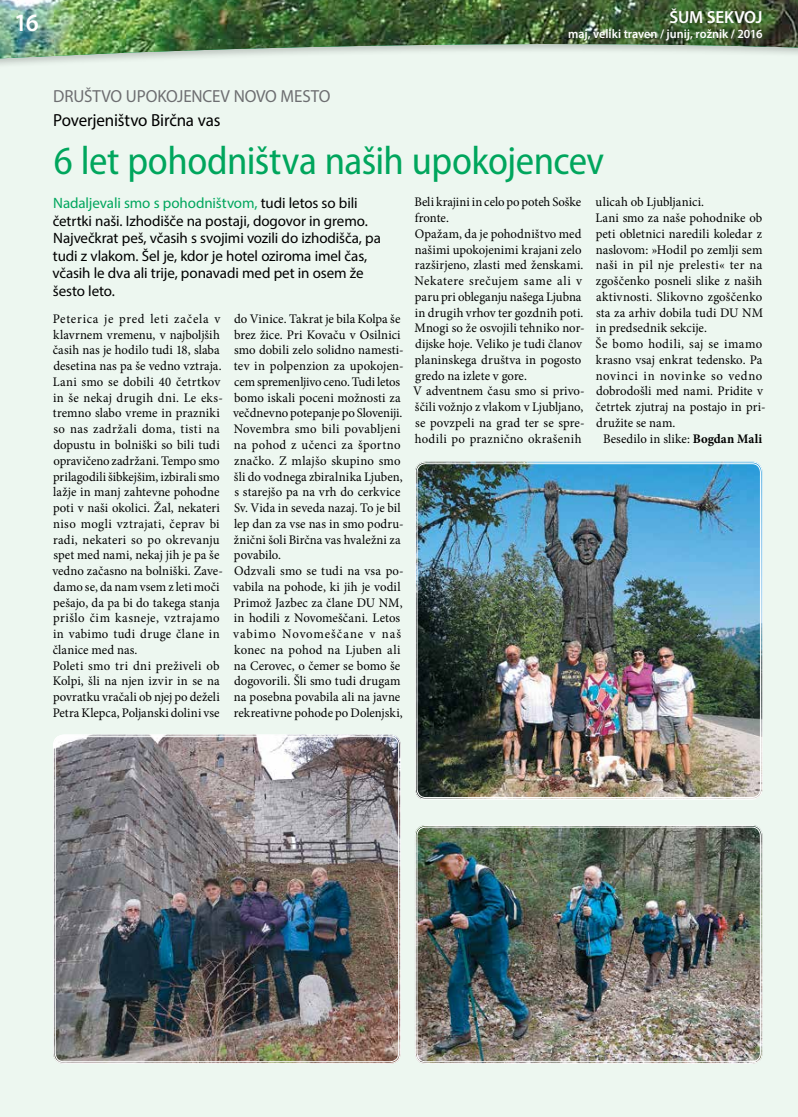
<style>
.page{position:relative;width:798px;height:1117px;background:#fff}
.page>*{position:absolute;margin:0;border:0;box-sizing:border-box;transform-origin:0 0}
.t1{font:semi-condensed 40px "Myriad Pro";letter-spacing:-.015em;color:#00a65d}
.t2{font:600 25px "Myriad Pro";color:#fff}
.t3{font:17.5px "Myriad Pro";letter-spacing:-.01em;color:#6d6e71}
.t4{font:17.5px "Myriad Pro";letter-spacing:-.01em;color:#000}
.t5{font:600 17.5px "Myriad Pro";letter-spacing:-.01em;color:#fff}
.t6{font:15px/17.5px "Myriad Pro";letter-spacing:-.005em;color:#000}
.t7{font:13.12px/15.8px "Minion Pro";letter-spacing:.01em;color:#000}
.t8{font:13.12px "Minion Pro";letter-spacing:.035em;color:#000}
.t9{font:13.12px "Minion Pro";letter-spacing:.05em;color:#000}
.t10{font:600 12.5px "Myriad Pro";color:#fff}
.s1{color:#00a65d}
.s2{font-weight:700}
</style>
<div class="page">
<div style="left:0;top:94px;width:797px;height:1022px;background:#edf7f0"></div>
<div style="left:0;top:76px;width:797px;height:18px;background:#edf7f0"></div>
<img style="left:0;top:0;width:797px;height:76px">
<img style="left:415px;top:824px;width:347px;height:239px">
<div style="left:415px;top:824px;width:347px;height:239px;border:1px solid #fff;border-radius:10px"></div>
<div style="left:416px;top:826px;width:344px;height:235px;border:1px solid #fff;border-radius:9px"></div>
<img style="left:53px;top:734px;width:347px;height:329px">
<div style="left:53px;top:734px;width:347px;height:329px;border:1px solid #fff;border-radius:10px"></div>
<div style="left:55px;top:736px;width:344px;height:325px;border:1px solid #fff;border-radius:9px"></div>
<img style="left:415px;top:461px;width:347px;height:337px">
<div style="left:416px;top:463px;width:344px;height:334px;border:1px solid #fff;border-radius:9px"></div>
<h2 class="t2" style="left:14px;top:6px;width:26px">16</h2>
<h3 class="t5" style="left:669px;top:6px;width:94px">ŠUM SEKVOJ</h3>
<p class="t10" style="left:567px;top:26px;width:196px">maj, veliki traven / junij, rožnik / 2016</p>
<h3 class="t3" style="left:53px;top:85px;width:278px">DRUŠTVO UPOKOJEN CEV N OVO MESTO</h3>
<h3 class="t4" style="left:53px;top:110px;width:169px">Poverjeništvo Birčna vas</h3>
<h1 class="t1" style="left:54px;top:136px;width:551px">6 let pohodništva naših upokojencev</h1>
<p class="t6" style="left:52px;top:194px;width:330px"><span class="s1">Nadaljevali smo s pohodništvom,</span> tudi letos so bili četrtki naši. Izhodišče na postaji, dogovor in gremo.<br>N ajvečkrat peš, včasih s svojimi vozili do izhodišča, pa tudi z vlakom. Šel je, kdor je hotel oziroma imel čas, včasih le dva ali trije, ponavadi med pet in osem že šesto leto.</p>
<p class="t7" style="left:52px;top:311px;width:172px">Peterica je pred leti začela v klavrnem vremenu, v najboljših časih nas je hodilo tudi 18, slaba desetina nas pa še vedno vztraja.<br>Lani smo se dobili 40 četrtkov in še nekaj drugih dni. Le eks&shy;tremno slabo vreme in prazniki so nas zadržali doma, tisti na dopustu in bolniški so bili tudi opravičeno zadržani. Tempo smo prilagodili šibkejšim, izbirali smo lažje in manj zahtevne pohodne poti v naši okolici. Žal, nekateri niso mogli vztrajati, čeprav bi radi, nekateri so po okrevanju spet med nami, nekaj jih je pa še vedno začasno na bolniški. Zave&shy;damo se, da nam vsem z leti moči pešajo, da pa bi do takega stanja prišlo čim kasneje, vztrajamo in vabimo tudi druge člane in članice med nas.<br>Poleti smo tri dni preživeli ob<br>Kolpi, šli na njen izvir in se na povratku vračali ob njej po deželi<br>Petra Klepca, Poljanski dolini vse</p>
<p class="t7" style="left:233px;top:311px;width:172px">do Vinice. Takrat je bila Kolpa še brez žice. Pri Kovaču v Osilnici smo dobili zelo solidno namesti&shy;tev in polpenzion za upokojen&shy;cem spremenljivo ceno. Tudi letos bomo iskali poceni možnosti za večdnevno potepanje po Sloveniji.<br>Novembra smo bili povabljeni na pohod z učenci za športno značko. Z mlajšo skupino smo šli do vodnega zbiralnika Ljuben, s starejšo pa na vrh do cerkvice<br>Sv. Vida in seveda nazaj. To je bil lep dan za vse nas in smo podru&shy;žnični šoli Birčna vas hvaležni za povabilo.<br>Odzvali smo se tudi na vsa po&shy;vabila na pohode, ki jih je vodil<br>Primož Jazbec za člane DU NM, in hodili z Novomeščani. Letos vabimo Novomeščane v naš konec na pohod na Ljuben ali na Cerovec, o čemer se bomo še dogovorili. Šli smo tudi drugam na posebna povabila ali na javne rekreativne pohode po Dolenjski,</p>
<p class="t7" style="left:413px;top:194px;width:173px">Beli krajini in celo po poteh Soške fronte.<br>Opažam, da je pohodništvo med našimi upokojenimi krajani zelo razširjeno, zlasti med ženskami.<br>Nekatere srečujem same ali v paru pri obleganju našega Ljubna in drugih vrhov ter gozdnih poti.<br>Mnogi so že osvojili tehniko nor&shy;dijske hoje. Veliko je tudi članov planinskega društva in pogosto gredo na izlete v gore.<br>V adventnem času smo si privo&shy;ščili vožnjo z vlakom v Ljubljano, se povzpeli na grad ter se spre&shy;hodili po praznično okrašenih</p>
<p class="t7" style="left:595px;top:194px;width:110px">ulicah ob Ljubljanici.</p>
<p class="t7" style="left:595px;top:210px;width:168px">Lani smo za naše pohodnike ob</p>
<p class="t7" style="left:595px;top:226px;width:168px">peti obletnici naredili koledar z</p>
<p class="t7" style="left:595px;top:241px;width:168px">naslovom: »Hodil po zemlji sem</p>
<p class="t7" style="left:595px;top:257px;width:168px">naši in pil nje prelesti« ter na</p>
<p class="t7" style="left:595px;top:273px;width:168px">zgoščenko posneli slike z naših</p>
<p class="t7" style="left:595px;top:289px;width:168px">aktivnosti. Slikovno zgoščenko</p>
<p class="t7" style="left:596px;top:304px;width:168px">sta za arhiv dobila tudi DU NM</p>
<p class="t7" style="left:595px;top:320px;width:113px">in predsednik sekcije.</p>
<p class="t8" style="left:595px;top:335px;width:168px">Še bomo hodili, saj se imamo</p>
<p class="t7" style="left:595px;top:352px;width:168px">krasno vsaj enkrat tedensko. Pa</p>
<p class="t9" style="left:595px;top:366px;width:168px">novinci in novinke so vedno</p>
<p class="t7" style="left:595px;top:383px;width:168px">dobrodošli med nami. Pridite v</p>
<p class="t7" style="left:595px;top:399px;width:172px">četrtek zjutraj na postajo in pri-</p>
<p class="t7" style="left:595px;top:415px;width:81px">družite se nam.</p>
<p class="t7" style="left:603px;top:430px;width:160px">Besedilo in slike: <span class="s2">Bogdan Mali</span></p>
</div>
